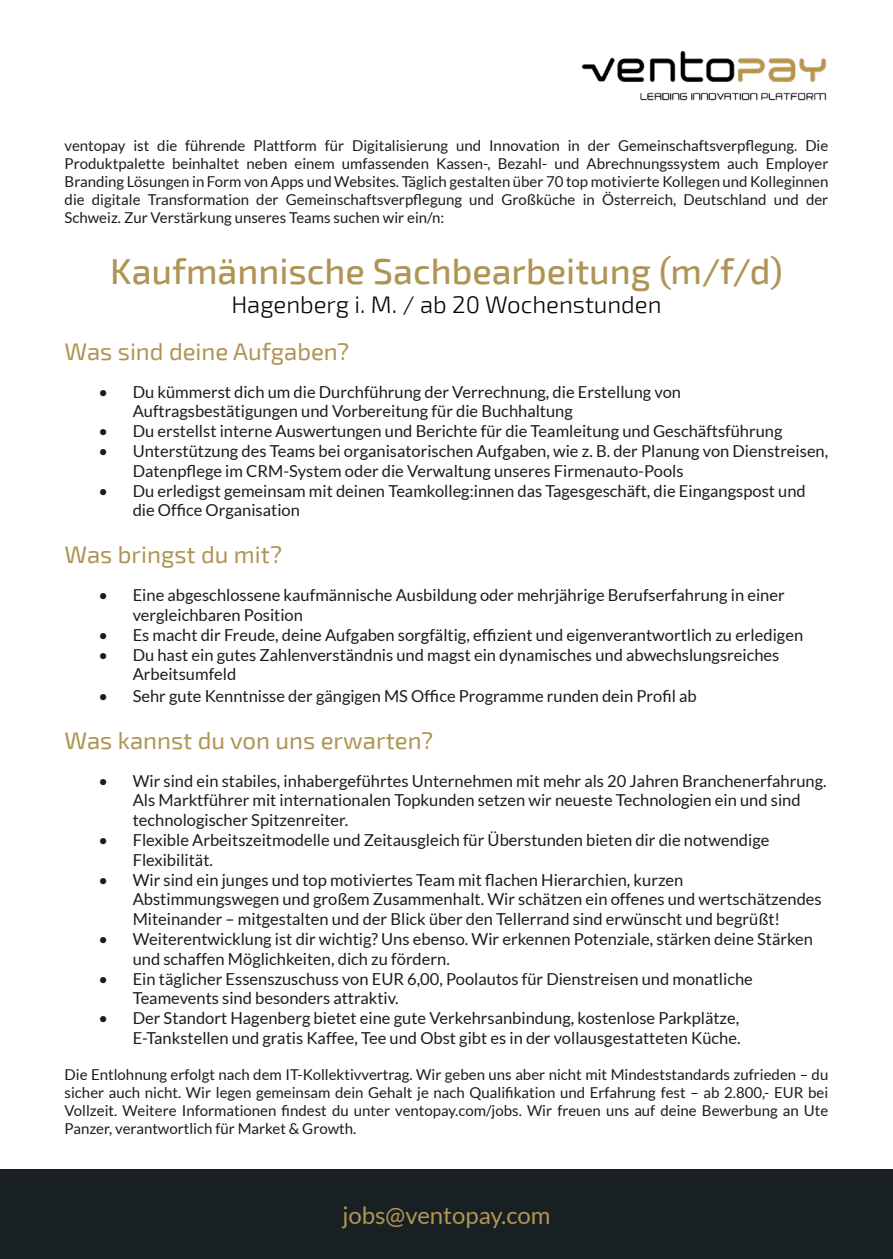
<style>
.page{position:relative;width:893px;height:1259px;background:#fff}
.page>*{position:absolute;margin:0;border:0;box-sizing:border-box;transform-origin:0 0}
.t1{font:500 36px "Exo 2";color:#b09454}
.t2{font:24px "Exo 2";color:#b09454}
.t3{font:300 24px "Exo 2";color:#040503}
.t4{font:24px "Lato";color:#b09454}
.t5{font:16.5px/19.8px "Lato";color:#191d21}
.t6{font:15px/18px "Lato";color:#191d21;text-align:justify}
</style>
<div class="page">
<div style="left:0;top:1169px;width:893px;height:90px;background:#182023"></div>
<img style="left:583px;top:52px;width:244px;height:49px">
<p class="t6" style="left:65px;top:136px;width:765px">ventopay ist die führende Plattform für Digitalisierung und Innovation in der Gemeinschaftsverpflegung. Die Produktpalette beinhaltet neben einem umfassenden Kassen-, Bezahl- und Abrechnungssystem auch Employer Branding Lösungen in Form von Apps und Websites. Täglich gestalten über 70 top motivierte Kollegen und Kolleginnen die digitale Transformation der Gemeinschaftsverpflegung und Großküche in Österreich, Deutschland und der Schweiz. Zur Verstärkung unseres Teams suchen wir ein/n:</p>
<h1 class="t1" style="left:110px;top:250px;width:674px">Kaufmännische Sachbearbeitung (m/f/d)</h1>
<h2 class="t3" style="left:231px;top:291px;width:432px">Hagenberg i. M. / ab 20 Wochenstunden</h2>
<h2 class="t2" style="left:65px;top:337px;width:286px">Was sind deine Aufgaben?</h2>
<p class="t5" style="left:133px;top:382px;width:550px;text-indent:-34px">• Du kümmerst dich um die Durchführung der Verrechnung, die Erstellung von<br>Auftragsbestätigungen und Vorbereitung für die Buchhaltung</p>
<p class="t5" style="left:99px;top:421px;width:685px">• Du erstellst interne Auswertungen und Berichte für die Teamleitung und Geschäftsführung</p>
<p class="t5" style="left:133px;top:441px;width:697px;text-indent:-34px">• Unterstützung des Teams bei organisatorischen Aufgaben, wie z. B. der Planung von Dienstreisen,<br>Datenpflege im CRM-System oder die Verwaltung unseres Firmenauto-Pools</p>
<p class="t5" style="left:133px;top:481px;width:675px;text-indent:-34px">• Du erledigst gemeinsam mit deinen Teamkolleg:innen das Tagesgeschäft, die Eingangspost und die Office Organisation</p>
<h2 class="t2" style="left:65px;top:541px;width:219px">Was bringst du mit?</h2>
<p class="t5" style="left:133px;top:585px;width:653px;text-indent:-34px">• Eine abgeschlossene kaufmännische Ausbildung oder mehrjährige Berufserfahrung in einer vergleichbaren Position</p>
<p class="t5" style="left:99px;top:625px;width:706px">• Es macht dir Freude, deine Aufgaben sorgfältig, effizient und eigenverantwortlich zu erledigen</p>
<p class="t5" style="left:133px;top:644px;width:648px;text-indent:-34px">• Du hast ein gutes Zahlenverständnis und magst ein dynamisches und abwechslungsreiches<br>Arbeitsumfeld</p>
<p class="t5" style="left:99px;top:686px;width:600px">• Sehr gute Kenntnisse der gängigen MS Office Programme runden dein Profil ab</p>
<h2 class="t2" style="left:65px;top:726px;width:370px">Was kannst du von uns erwarten?</h2>
<p class="t5" style="left:133px;top:770px;width:696px;text-indent:-34px">• Wir sind ein stabiles, inhabergeführtes Unternehmen mit mehr als 20 Jahren Branchenerfahrung.<br>Als Marktführer mit internationalen Topkunden setzen wir neueste Technologien ein und sind technologischer Spitzenreiter.</p>
<p class="t5" style="left:133px;top:830px;width:638px;text-indent:-34px">• Flexible Arbeitszeitmodelle und Zeitausgleich für Überstunden bieten dir die notwendige<br>Flexibilität.</p>
<p class="t5" style="left:133px;top:869px;width:690px;text-indent:-34px">• Wir sind ein junges und top motiviertes Team mit flachen Hierarchien, kurzen<br>Abstimmungswegen und großem Zusammenhalt. Wir schätzen ein offenes und wertschätzendes<br>Miteinander – mitgestalten und der Blick über den Tellerrand sind erwünscht und begrüßt!</p>
<p class="t5" style="left:133px;top:929px;width:682px;text-indent:-34px">• Weiterentwicklung ist dir wichtig? Uns ebenso. Wir erkennen Potenziale, stärken deine Stärken und schaffen Möglichkeiten, dich zu fördern.</p>
<p class="t5" style="left:133px;top:968px;width:622px;text-indent:-34px">• Ein täglicher Essenszuschuss von EUR 6,00, Poolautos für Dienstreisen und monatliche<br>Teamevents sind besonders attraktiv.</p>
<p class="t5" style="left:99px;top:1008px;width:643px;text-align:right">• Der Standort Hagenberg bietet eine gute Verkehrsanbindung, kostenlose Parkplätze,<br>E-Tankstellen und gratis Kaffee, Tee und Obst gibt es in der vollausgestatteten Küche.</p>
<p class="t6" style="left:65px;top:1065px;width:765px">Die Entlohnung erfolgt nach dem IT-Kollektivvertrag. Wir geben uns aber nicht mit Mindeststandards zufrieden – du sicher auch nicht. Wir legen gemeinsam dein Gehalt je nach Qualifikation und Erfahrung fest – ab 2.800,- EUR bei Vollzeit. Weitere Informationen findest du unter ventopay.com/jobs. Wir freuen uns auf deine Bewerbung an Ute Panzer, verantwortlich für Market &amp; Growth.</p>
<h2 class="t4" style="left:342px;top:1202px;width:210px">jobs@ventopay.com</h2>
</div>
